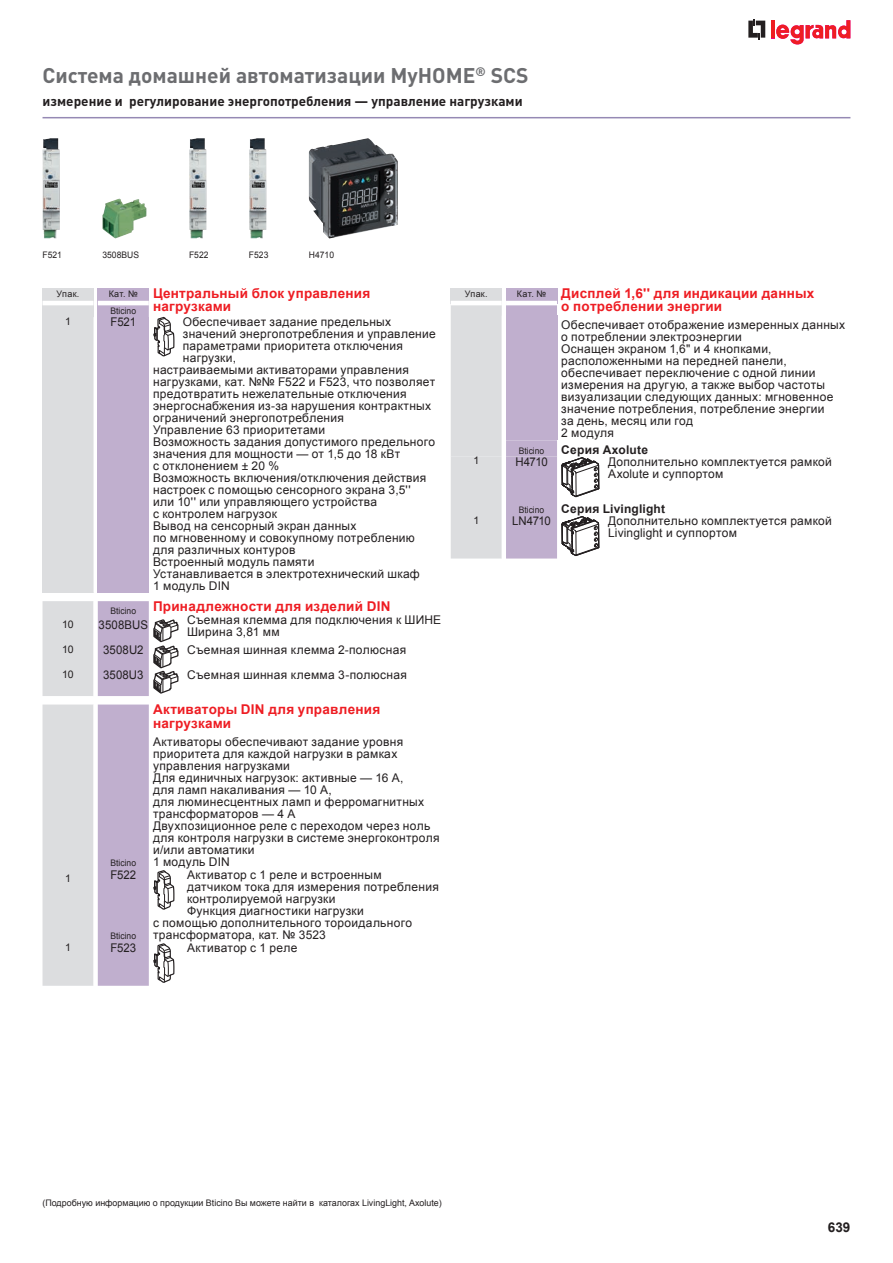
<style>
.page{position:relative;width:893px;height:1263px;background:#fff}
.page>*{position:absolute;margin:0;border:0;box-sizing:border-box;transform-origin:0 0}
.t1{font:700 21px "DIN Pro";color:#6c6d70}
.t2{font:700 13.5px/13.5px "Arial";letter-spacing:.015em;color:#ee1d23}
.t3{font:700 13.5px "DIN Pro";color:#231f20}
.t4{font:700 13.5px "Arial";color:#231f20}
.t5{font:12px/12px "Arial";letter-spacing:.025em;color:#231f20}
.t6{font:12px "Arial";letter-spacing:.025em;color:#231f20;scale:.95 1}
.t7{font:700 12px "Arial";letter-spacing:.015em;color:#231f20}
.t8{font:10.5px "Arial";color:#231f20}
.t9{font:9px/17px "Arial";color:#231f20}
.t10{font:9px "Arial";color:#231f20;scale:.95 1}
.s1{font-weight:400;font-size:9px;color:#231f20}
</style>
<div class="page">
<svg style="left:748px;top:19px;width:17px;height:20px"></svg>
<hr style="left:771px;top:20px;width:4px;height:18px;background:#ee1d23">
<svg style="left:776px;top:20px;width:74px;height:25px"></svg>
<hr style="left:43px;top:117px;width:807px;height:1px;background:#9589b4">
<svg style="left:451px;top:288px;width:149px;height:270px"></svg>
<img style="left:43px;top:138px;width:17px;height:100px">
<img style="left:102px;top:199px;width:45px;height:39px">
<img style="left:189px;top:138px;width:17px;height:100px">
<img style="left:249px;top:138px;width:17px;height:100px">
<img style="left:309px;top:138px;width:89px;height:100px">
<svg style="left:386px;top:221px;width:6px;height:2px"></svg>
<svg style="left:43px;top:288px;width:106px;height:29px"></svg>
<div style="left:43px;top:288px;width:51px;height:15px;background:#dcdddf"></div>
<hr style="left:43px;top:301px;width:51px;height:4px;background:#fff">
<div style="left:98px;top:288px;width:51px;height:15px;background:#c0afce"></div>
<hr style="left:98px;top:301px;width:51px;height:4px;background:#fff">
<div style="left:43px;top:317px;width:51px;height:276px;background:#dcdddf"></div>
<div style="left:98px;top:317px;width:51px;height:276px;background:#c0afce"></div>
<svg style="left:153px;top:316px;width:22px;height:41px"></svg>
<svg style="left:43px;top:601px;width:136px;height:95px"></svg>
<svg style="left:43px;top:704px;width:132px;height:282px"></svg>
<h1 class="t1" style="left:43px;top:61px;width:487px">Система домашней автоматизации MyHOME<sup>®</sup> SCS</h1>
<p class="t3" style="left:43px;top:92px;width:482px">измерение и регулирование энергопотребления — управление нагрузками</p>
<p class="t10" style="left:43px;top:249px;width:22px">F521</p>
<p class="t10" style="left:102px;top:249px;width:40px">3508BUS</p>
<p class="t10" style="left:189px;top:249px;width:22px">F522</p>
<p class="t10" style="left:249px;top:249px;width:22px">F523</p>
<p class="t10" style="left:309px;top:249px;width:28px">H4710</p>
<p class="t9" style="left:57px;top:286px;width:24px">Упак.</p>
<p class="t9" style="left:109px;top:286px;width:31px">Кат. №<br>Bticino</p>
<p class="t2" style="left:153px;top:287px;width:219px">Центральный блок управления нагрузками</p>
<p class="t8" style="left:65px;top:314px;width:7px">1</p>
<p class="t6" style="left:111px;top:314px;width:28px">F521</p>
<p class="t5" style="left:183px;top:316px;width:210px">Обеспечивает задание предельных</p>
<p class="t5" style="left:183px;top:328px;width:255px">значений энергопотребления и управление</p>
<p class="t5" style="left:183px;top:340px;width:222px">параметрами приоритета отключения</p>
<p class="t5" style="left:183px;top:352px;width:55px">нагрузки,</p>
<p class="t5" style="left:153px;top:364px;width:257px">настраиваемыми активаторами управления</p>
<p class="t5" style="left:153px;top:376px;width:284px">нагрузками, кат. №№ F522 и F523, что позволяет</p>
<p class="t5" style="left:153px;top:388px;width:255px">предотвратить нежелательные отключения</p>
<p class="t5" style="left:153px;top:400px;width:280px">энергоснабжения из-за нарушения контрактных</p>
<p class="t5" style="left:153px;top:412px;width:192px">ограничений энергопотребления</p>
<p class="t5" style="left:153px;top:424px;width:174px">Управление 63 приоритетами</p>
<p class="t5" style="left:153px;top:436px;width:284px">Возможность задания допустимого предельного</p>
<p class="t5" style="left:153px;top:448px;width:249px">значения для мощности — от 1,5 до 18 кВт</p>
<p class="t5" style="left:153px;top:460px;width:128px">с отклонением ± 20 %</p>
<p class="t5" style="left:153px;top:472px;width:275px">Возможность включения/отключения действия</p>
<p class="t5" style="left:153px;top:484px;width:259px">настроек с помощью сенсорного экрана 3,5''</p>
<p class="t5" style="left:153px;top:496px;width:226px">или 10'' или управляющего устройства</p>
<p class="t5" style="left:153px;top:508px;width:125px">с контролем нагрузок</p>
<p class="t5" style="left:153px;top:520px;width:205px">Вывод на сенсорный экран данных</p>
<p class="t5" style="left:153px;top:532px;width:263px">по мгновенному и совокупному потреблению</p>
<p class="t5" style="left:153px;top:544px;width:144px">для различных контуров</p>
<p class="t5" style="left:153px;top:556px;width:163px">Встроенный модуль памяти</p>
<p class="t5" style="left:153px;top:568px;width:268px">Устанавливается в электротехнический шкаф</p>
<p class="t5" style="left:153px;top:580px;width:78px">1 модуль DIN</p>
<p class="t10" style="left:110px;top:605px;width:29px">Bticino</p>
<p class="t2" style="left:153px;top:600px;width:239px">Принадлежности для изделий DIN</p>
<p class="t8" style="left:62px;top:617px;width:13px">10</p>
<p class="t6" style="left:99px;top:617px;width:54px">3508BUS</p>
<p class="t5" style="left:187px;top:614px;width:256px">Съемная клемма для подключения к ШИНЕ<br>Ширина 3,81 мм</p>
<p class="t8" style="left:62px;top:642px;width:13px">10</p>
<p class="t6" style="left:103px;top:642px;width:44px">3508U2</p>
<p class="t5" style="left:187px;top:644px;width:221px">Съемная шинная клемма 2-полюсная</p>
<p class="t8" style="left:62px;top:668px;width:13px">10</p>
<p class="t6" style="left:103px;top:667px;width:44px">3508U3</p>
<p class="t5" style="left:187px;top:669px;width:221px">Съемная шинная клемма 3-полюсная</p>
<p class="t2" style="left:153px;top:703px;width:229px">Активаторы DIN для управления нагрузками</p>
<p class="t5" style="left:153px;top:736px;width:288px">Активаторы обеспечивают задание уровня приоритета для каждой нагрузки в рамках управления нагрузками<br>Для единичных нагрузок: активные — 16 А,<br>для ламп накаливания — 10 А,<br>для люминесцентных ламп и ферромагнитных трансформаторов — 4 А<br>Двухпозиционное реле с переходом через ноль для контроля нагрузки в системе энергоконтроля и/или автоматики<br>1 модуль DIN</p>
<p class="t10" style="left:110px;top:857px;width:29px">Bticino</p>
<p class="t8" style="left:65px;top:871px;width:7px">1</p>
<p class="t6" style="left:110px;top:867px;width:29px">F522</p>
<p class="t5" style="left:187px;top:869px;width:196px">Активатор с 1 реле и встроенным</p>
<p class="t5" style="left:187px;top:881px;width:253px">датчиком тока для измерения потребления</p>
<p class="t5" style="left:187px;top:893px;width:150px">контролируемой нагрузки</p>
<p class="t5" style="left:187px;top:905px;width:178px">Функция диагностики нагрузки</p>
<p class="t5" style="left:153px;top:917px;width:260px">с помощью дополнительного тороидального</p>
<p class="t5" style="left:153px;top:929px;width:174px">трансформатора, кат. № 3523</p>
<p class="t10" style="left:110px;top:930px;width:29px">Bticino</p>
<p class="t8" style="left:65px;top:940px;width:7px">1</p>
<p class="t6" style="left:110px;top:940px;width:29px">F523</p>
<p class="t5" style="left:187px;top:942px;width:112px">Активатор с 1 реле</p>
<p class="t9" style="left:465px;top:286px;width:24px">Упак.</p>
<p class="t2" style="left:561px;top:287px;width:255px;text-indent:-44px"><span class="s1">Кат. №</span> Дисплей 1,6'' для индикации данных о потреблении энергии</p>
<p class="t5" style="left:561px;top:319px;width:285px">Обеспечивает отображение измеренных данных о потреблении электроэнергии<br>Оснащен экраном 1,6" и 4 кнопками, расположенными на передней панели, обеспечивает переключение с одной линии измерения на другую, а также выбор частоты визуализации следующих данных: мгновенное значение потребления, потребление энергии<br>за день, месяц или год<br>2 модуля</p>
<p class="t10" style="left:519px;top:445px;width:29px">Bticino</p>
<p class="t7" style="left:561px;top:442px;width:88px">Серия Axolute</p>
<p class="t8" style="left:473px;top:454px;width:7px">1</p>
<p class="t6" style="left:515px;top:453px;width:36px">H4710</p>
<p class="t5" style="left:608px;top:455px;width:225px">Дополнительно комплектуется рамкой<br>Axolute и суппортом</p>
<p class="t10" style="left:519px;top:504px;width:29px">Bticino</p>
<p class="t7" style="left:561px;top:501px;width:105px">Серия Livinglight</p>
<p class="t8" style="left:473px;top:513px;width:7px">1</p>
<p class="t6" style="left:512px;top:513px;width:42px">LN4710</p>
<p class="t5" style="left:608px;top:515px;width:225px">Дополнительно комплектуется рамкой<br>Livinglight и суппортом</p>
<p class="t9" style="left:43px;top:1194px;width:401px">(Подробную информацию о продукции Bticino Вы можете найти в каталогах LivingLight, Axolute)</p>
<p class="t4" style="left:828px;top:1219px;width:24px">639</p>
</div>
